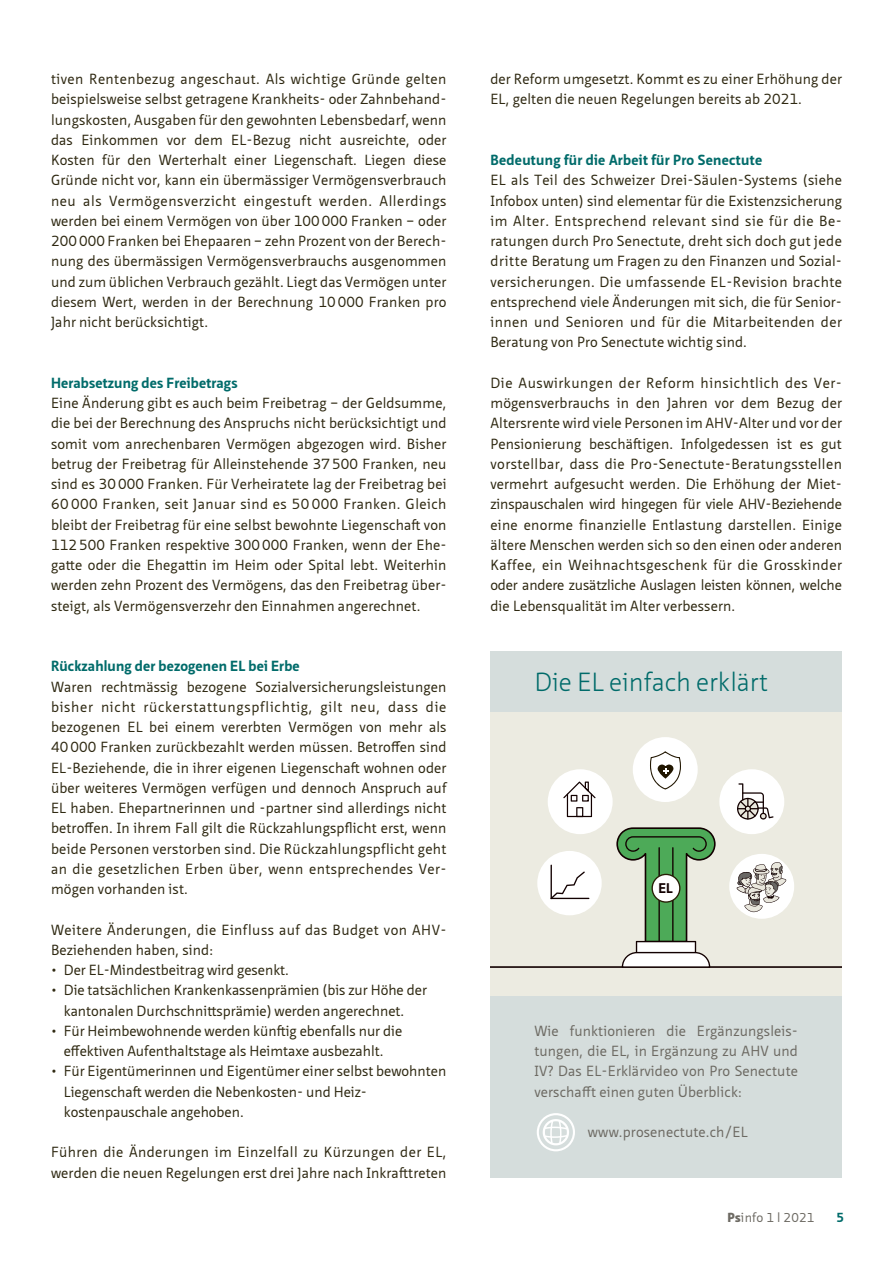
<style>
.page{position:relative;width:893px;height:1263px;background:#fff}
.page>*{position:absolute;margin:0;border:0;box-sizing:border-box;transform-origin:0 0}
.t1{font:300 25.5px "Neue Sans Pro";color:#006b6a}
.t2{font:14.25px/20.2px "Neue Sans Pro";letter-spacing:.01em;color:#2f2912}
.t3{font:14.25px/20.2px "Neue Sans Pro";letter-spacing:.01em;color:#6d6a63}
.t4{font:700 14.25px "Neue Sans Pro";letter-spacing:.01em;color:#006b6a}
.t5{font:14.25px/20.2px "Neue Sans Pro";letter-spacing:.03em;color:#2f2912}
.t6{font:700 13.65px "Neue Sans Pro";color:#120000}
.t7{font:12.75px "Neue Sans Pro";color:#6d6a63}
.t8{font:700 12.75px "Neue Sans Pro";color:#006b6a}
.s1{font-weight:900}
.s2{font-size:12.45px}
</style>
<div class="page">
<div style="left:490px;top:651px;width:352px;height:527px;background:#d5dddc"></div>
<div style="left:490px;top:712px;width:352px;height:283px;background:#ecebe1"></div>
<div style="left:548px;top:769px;width:65px;height:65px;background:#fff;border-radius:50%"></div>
<div style="left:633px;top:737px;width:65px;height:65px;background:#fff;border-radius:50%"></div>
<div style="left:719px;top:769px;width:65px;height:65px;background:#fff;border-radius:50%"></div>
<svg style="left:737px;top:783px;width:36px;height:36px"></svg>
<svg style="left:490px;top:827px;width:352px;height:141px"></svg>
<svg style="left:563px;top:781px;width:33px;height:36px"></svg>
<svg style="left:650px;top:751px;width:31px;height:38px"></svg>
<svg style="left:537px;top:1113px;width:38px;height:38px"></svg>
<p class="t2" style="left:51px;top:69px;width:397px;text-align:justify">tiven Rentenbezug angeschaut. Als wichtige Gründe gelten beispielsweise selbst getragene Krankheits- oder Zahnbehand&shy;lungskosten, Ausgaben für den gewohnten Lebensbedarf, wenn das Einkommen vor dem EL-Bezug nicht ausreichte, oder Kosten für den Werterhalt einer Liegenschaft. Liegen diese Gründe nicht vor, kann ein übermässiger Vermögensverbrauch neu als Vermögensverzicht eingestuft werden. Allerdings werden bei einem Vermögen von über 100000 Franken – oder 200000 Franken bei Ehepaaren – zehn Prozent von der Berech&shy;nung des übermässigen Vermögensverbrauchs ausgenommen und zum üblichen Verbrauch gezählt. Liegt das Vermögen unter diesem Wert, werden in der Berechnung 10000 Franken pro Jahr nicht berücksichtigt.</p>
<p class="t4" style="left:51px;top:373px;width:188px">Herabsetzung des Freibetrags</p>
<p class="t2" style="left:51px;top:393px;width:397px;text-align:justify">Eine Änderung gibt es auch beim Freibetrag – der Geldsumme, die bei der Berechnung des Anspruchs nicht berücksichtigt und somit vom anrechenbaren Vermögen abgezogen wird. Bisher betrug der Freibetrag für Alleinstehende 37500 Franken, neu sind es 30000 Franken. Für Verheiratete lag der Freibetrag bei 60 000 Franken, seit Januar sind es 50 000 Franken. Gleich bleibt der Freibetrag für eine selbst bewohnte Liegenschaft von 112500 Franken respektive 300000 Franken, wenn der Ehe&shy;gatte oder die Ehegattin im Heim oder Spital lebt. Weiterhin werden zehn Prozent des Vermögens, das den Freibetrag über&shy;steigt, als Vermögensverzehr den Einnahmen angerechnet.</p>
<p class="t4" style="left:51px;top:657px;width:250px">Rückzahlung der bezogenen EL bei Erbe</p>
<p class="t2" style="left:51px;top:676px;width:397px">Waren rechtmässig bezogene Sozialversicherungsleistungen bisher nicht rückerstattungspflichtig, gilt neu, dass die bezogenen EL bei einem vererbten Vermögen von mehr als 40000 Franken zurückbezahlt werden müssen. Betroffen sind EL-Beziehende, die in ihrer eigenen Liegenschaft wohnen oder über weiteres Vermögen verfügen und dennoch Anspruch auf EL haben. Ehepartnerinnen und -partner sind allerdings nicht betroffen. In ihrem Fall gilt die Rückzahlungspflicht erst, wenn beide Personen verstorben sind. Die Rückzahlungspflicht geht an die gesetzlichen Erben über, wenn entsprechendes Ver&shy;mögen vorhanden ist.</p>
<p class="t5" style="left:51px;top:919px;width:397px">Weitere Änderungen, die Einfluss auf das Budget von AHV-<br>Beziehenden haben, sind:</p>
<p class="t2" style="left:51px;top:960px;width:239px">• Der EL-Mindestbeitrag wird gesenkt.</p>
<p class="t2" style="left:64px;top:980px;width:365px;text-indent:-13px">• Die tatsächlichen Krankenkassenprämien (bis zur Höhe der kantonalen Durchschnittsprämie) werden angerechnet.</p>
<p class="t2" style="left:51px;top:1020px;width:353px;text-align:center">• Für Heimbewohnende werden künftig ebenfalls nur die effektiven Aufenthaltstage als Heimtaxe ausbezahlt.</p>
<p class="t2" style="left:64px;top:1061px;width:384px;text-indent:-13px">• Für Eigentümerinnen und Eigentümer einer selbst bewohnten<br>Liegenschaft werden die Nebenkosten- und Heiz&shy;kostenpauschale angehoben.</p>
<p class="t2" style="left:51px;top:1142px;width:397px">Führen die Änderungen im Einzelfall zu Kürzungen der EL, werden die neuen Regelungen erst drei Jahre nach Inkrafttreten</p>
<p class="t2" style="left:490px;top:69px;width:353px">der Reform umgesetzt. Kommt es zu einer Erhöhung der<br>EL, gelten die neuen Regelungen bereits ab 2021.</p>
<p class="t4" style="left:490px;top:151px;width:273px">Bedeutung für die Arbeit für Pro Senectute</p>
<p class="t2" style="left:490px;top:170px;width:353px">EL als Teil des Schweizer Drei-Säulen-Systems (siehe Infobox unten) sind elementar für die Existenzsicherung im Alter. Entsprechend relevant sind sie für die Be&shy;ratungen durch Pro Senectute, dreht sich doch gut jede dritte Beratung um Fragen zu den Finanzen und Sozial&shy;versicherungen. Die umfassende EL-Revision brachte entsprechend viele Änderungen mit sich, die für Senior&shy;innen und Senioren und für die Mitarbeitenden der Beratung von Pro Senectute wichtig sind.</p>
<p class="t2" style="left:490px;top:372px;width:353px">Die Auswirkungen der Reform hinsichtlich des Ver&shy;mögensverbrauchs in den Jahren vor dem Bezug der Altersrente wird viele Personen im AHV-Alter und vor der Pensionierung beschäftigen. Infolgedessen ist es gut vorstellbar, dass die Pro-Senectute-Beratungsstellen vermehrt aufgesucht werden. Die Erhöhung der Miet&shy;zinspauschalen wird hingegen für viele AHV-Beziehende eine enorme finanzielle Entlastung darstellen. Einige ältere Menschen werden sich so den einen oder anderen Kaffee, ein Weihnachtsgeschenk für die Grosskinder oder andere zusätzliche Auslagen leisten können, welche die Lebensqualität im Alter verbessern.</p>
<h1 class="t1" style="left:534px;top:665px;width:235px">Die EL einfach erklärt</h1>
<p class="t6" style="left:659px;top:879px;width:16px">EL</p>
<p class="t3" style="left:534px;top:1020px;width:265px">Wie funktionieren die Ergänzungsleis&shy;tungen, die EL, in Ergänzung zu AHV und IV? Das EL-Erklärvideo von Pro Senectute verschafft einen guten Überblick:</p>
<p class="t3" style="left:588px;top:1122px;width:161px">www.prosenectute.ch/EL</p>
<p class="t7" style="left:727px;top:1209px;width:88px"><span class="s1">Ps</span>info <span class="s2">1</span> l <span class="s2">2021</span></p>
<p class="t8" style="left:836px;top:1209px;width:9px">5</p>
</div>
